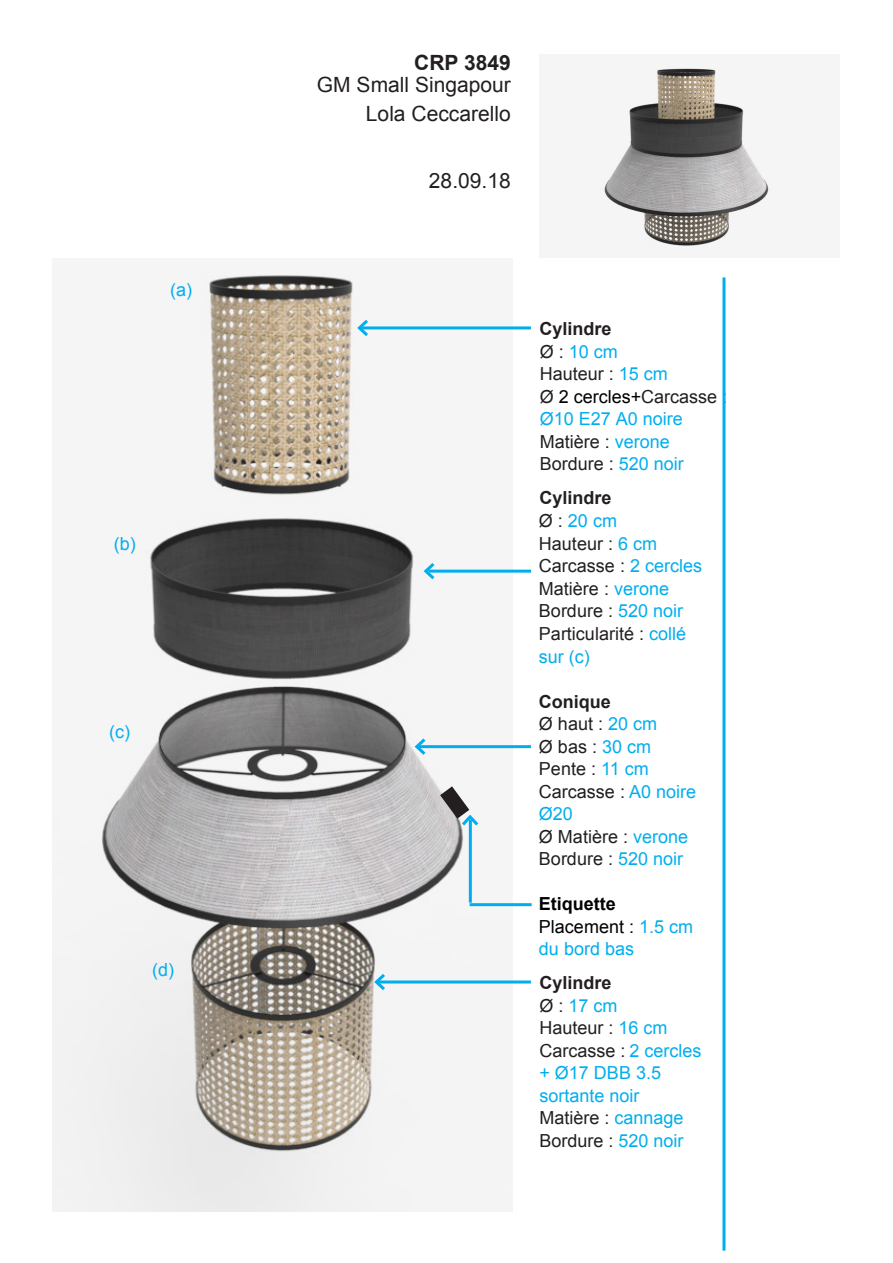
<style>
.page{position:relative;width:893px;height:1263px;background:#fff}
.page>*{position:absolute;margin:0;border:0;box-sizing:border-box;transform-origin:0 0}
.t1{font:21px "Arial";color:#231f20}
.t2{font:21px "Arial";color:#231f20}
.t3{font:700 21px "Arial";color:#231f20}
.t4{font:18px/22.5px "Arial";color:#231f20}
.t5{font:18px/22.5px "Arial";color:#00aeef}
.t6{font:700 18px "Arial";color:#231f20}
.t7{font:18px "Arial";color:#00aeef}
.s1{color:#00aeef}
.s2{color:#000}
.s3{font-style:inherit}
.s4{font-weight:700}
.s5{font-weight:700;color:#000}
</style>
<div class="page">
<img style="left:53px;top:274px;width:459px;height:937px">
<hr style="left:359px;top:326px;width:172px;height:3px;background:#00aeef">
<svg style="left:355px;top:317px;width:16px;height:22px"></svg>
<hr style="left:417px;top:745px;width:114px;height:3px;background:#00aeef">
<svg style="left:412px;top:735px;width:17px;height:23px"></svg>
<hr style="left:470px;top:903px;width:62px;height:3px;background:#00aeef">
<hr style="left:376px;top:980px;width:155px;height:3px;background:#00aeef">
<svg style="left:372px;top:971px;width:16px;height:22px"></svg>
<img style="left:601px;top:68px;width:169px;height:179px">
<svg style="left:722px;top:277px;width:4px;height:973px;background:#3fc1f2"></svg>
<hr style="left:428px;top:570px;width:103px;height:2px;background:#00aeef">
<svg style="left:421px;top:560px;width:17px;height:22px"></svg>
<hr style="left:469px;top:820px;width:3px;height:83px;background:#00aeef">
<svg style="left:440px;top:786px;width:41px;height:43px"></svg>
<p class="t7" style="left:170px;top:278px;width:23px">(a)</p>
<p class="t7" style="left:114px;top:531px;width:23px">(b)</p>
<p class="t7" style="left:109px;top:720px;width:22px">(c)</p>
<p class="t7" style="left:152px;top:958px;width:23px">(d)</p>
<p class="t3" style="left:414px;top:48px;width:98px">CRP 3849</p>
<p class="t2" style="left:317px;top:71px;width:195px">GM Small Singapour</p>
<p class="t1" style="left:366px;top:100px;width:146px">Lola Ceccarello</p>
<p class="t1" style="left:429px;top:167px;width:83px">28.09.18</p>
<p class="t6" style="left:539px;top:317px;width:74px">Cylindre</p>
<p class="t4" style="left:540px;top:340px;width:189px">Ø : <span class="s1">10 cm<br></span>Hauteur : <span class="s1">15 cm<br></span>Ø <span class="s2">2 cercles+</span><span class="s3">C</span>arcasse :<br><span class="s1">Ø10 E27 A0 noire<br></span>Matière : <span class="s1">verone<br></span>Bordure : <span class="s1">520 noir</span></p>
<p class="t6" style="left:539px;top:486px;width:74px">Cylindre</p>
<p class="t4" style="left:539px;top:510px;width:165px">Ø : <span class="s1">20 cm<br></span>Hauteur : <span class="s1">6 cm<br></span>Carcasse : <span class="s1">2 cercles<br></span>Matière : <span class="s1">verone<br></span>Bordure : <span class="s1">520 noir<br></span>Particularité : <span class="s1">collé sur (c)</span></p>
<p class="t4" style="left:539px;top:690px;width:159px"><span class="s4">Conique<br></span>Ø haut : <span class="s1">20 cm<br></span>Ø bas : <span class="s1">30 cm<br></span>Pente : <span class="s1">11 cm<br></span>Carcasse : <span class="s1">A0 noire<br>Ø20<br></span>Ø Matière : <span class="s1">verone<br></span>Bordure : <span class="s1">520 noir</span></p>
<p class="t5" style="left:539px;top:893px;width:156px"><span class="s5">Etiquette<br></span><span class="s2">Placement :</span> 1.5 cm du bord bas</p>
<p class="t6" style="left:539px;top:971px;width:74px">Cylindre</p>
<p class="t4" style="left:539px;top:994px;width:164px">Ø : <span class="s1">17 cm<br></span>Hauteur : <span class="s1">16 cm<br></span>Carcasse : <span class="s1">2 cercles + Ø17 DBB 3.5 sortante noir<br></span>Matière : <span class="s1">cannage<br></span>Bordure : <span class="s1">520 noir</span></p>
</div>
